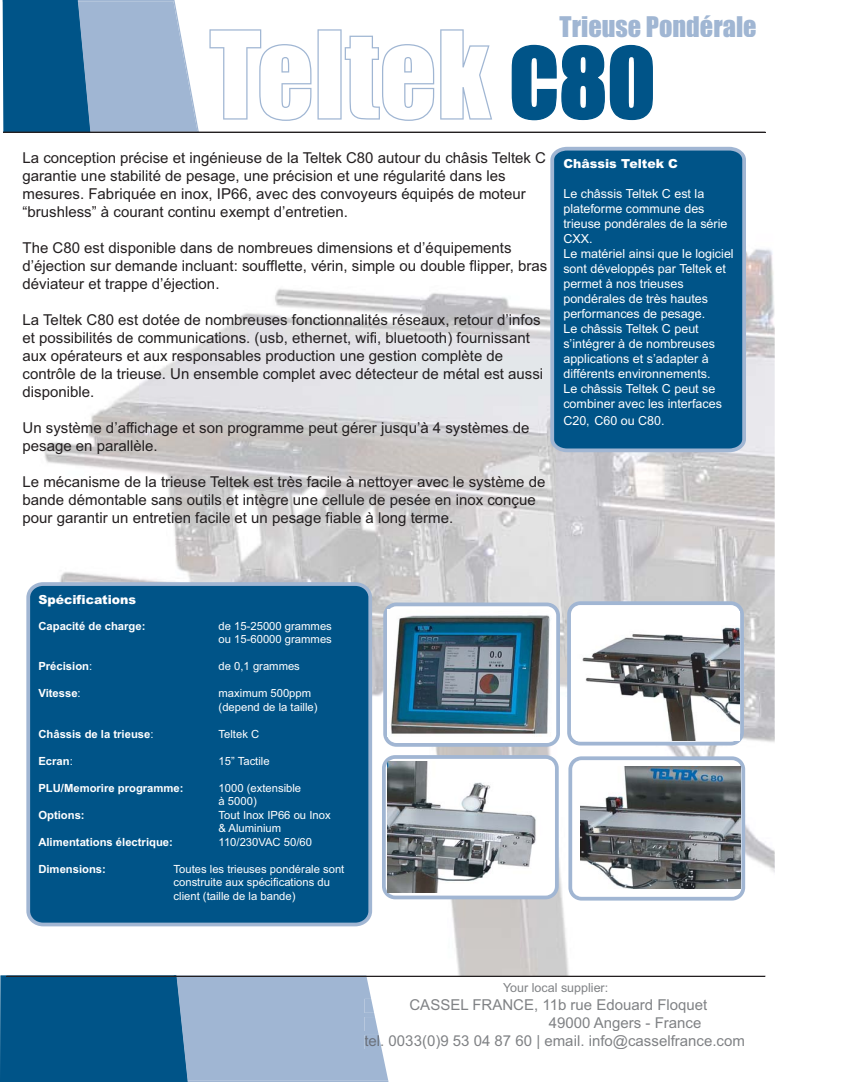
<style>
.page{position:relative;width:842px;height:1082px;background:#fff}
.page>*{position:absolute;margin:0;border:0;box-sizing:border-box;transform-origin:0 0}
.t1{font:90px "Impact";color:#005488}
.t2{font:26.25px "Impact";color:#a0b6d3}
.t3{font:15px/18px "Arial";color:#231f20}
.t4{font:15px "Arial";color:#808285}
.t5{font:12.5px/15px "Arial";color:#fff}
.t6{font:900 12.5px "Arial";color:#fff}
.t7{font:12.5px "Arial";color:#808285}
.t8{font:11.25px/13.5px "Arial";color:#fff}
.t9{font:700 11.25px "Arial";color:#fff}
.s1{font-weight:400}
.s2{color:#6b717b}
</style>
<div class="page">
<img style="left:40px;top:146px;width:734px;height:830px">
<svg style="left:3px;top:0;width:196px;height:132px;background:#6391b6"></svg>
<hr style="left:3px;top:132px;width:762px;height:1px;background:#231f20">
<hr style="left:6px;top:976px;width:759px;height:1px;background:#231f20">
<svg style="left:209px;top:29px;width:283px;height:92px"></svg>
<div style="left:550px;top:147px;width:195px;height:305px;background:#005488"></div>
<div style="left:26px;top:582px;width:346px;height:344px;background:#005488"></div>
<svg style="left:0;top:975px;width:388px;height:106px;background:#5789af"></svg>
<svg style="left:383px;top:602px;width:176px;height:144px"></svg>
<img style="left:388px;top:610px;width:163px;height:126px">
<svg style="left:567px;top:601px;width:176px;height:144px"></svg>
<img style="left:576px;top:611px;width:162px;height:130px">
<svg style="left:382px;top:755px;width:176px;height:144px"></svg>
<img style="left:387px;top:761px;width:164px;height:131px">
<svg style="left:568px;top:756px;width:176px;height:144px"></svg>
<img style="left:579px;top:766px;width:161px;height:122px">
<p class="t2" style="left:559px;top:18px;width:198px">Trieuse Pondérale</p>
<p class="t1" style="left:509px;top:54px;width:148px">C80</p>
<p class="t3" style="left:23px;top:150px;width:525px">La conception précise et ingénieuse de la Teltek C80 autour du châsis Teltek C garantie une stabilité de pesage, une précision et une régularité dans les mesures. Fabriquée en inox, IP66, avec des convoyeurs équipés de moteur “brushless” à courant continu exempt d’entretien.</p>
<p class="t3" style="left:23px;top:240px;width:526px">The C80 est disponible dans de nombreues dimensions et d’équipements d’éjection sur demande incluant: soufflette, vérin, simple ou double flipper, bras déviateur et trappe d’éjection.</p>
<p class="t3" style="left:23px;top:312px;width:522px">La Teltek C80 est dotée de nombreuses fonctionnalités réseaux, retour d’infos et possibilités de communications. (usb, ethernet, wifi, bluetooth) fournissant aux opérateurs et aux responsables production une gestion complète de contrôle de la trieuse. Un ensemble complet avec détecteur de métal est aussi disponible.</p>
<p class="t3" style="left:23px;top:420px;width:508px">Un système d’affichage et son programme peut gérer jusqu’à 4 systèmes de pesage en parallèle.</p>
<p class="t3" style="left:23px;top:474px;width:524px">Le mécanisme de la trieuse Teltek est très facile à nettoyer avec le système de bande démontable sans outils et intègre une cellule de pesée en inox conçue pour garantir un entretien facile et un pesage fiable à long terme.</p>
<p class="t6" style="left:563px;top:156px;width:116px">Châssis Teltek C</p>
<p class="t5" style="left:563px;top:187px;width:172px">Le châssis Teltek C est la plateforme commune des trieuse pondérales de la série<br>CXX.<br>Le matériel ainsi que le logiciel sont développés par Teltek et permet à nos trieuses pondérales de très hautes performances de pesage.<br>Le châssis Teltek C peut s’intégrer à de nombreuses applications et s’adapter à différents environnements.<br>Le châssis Teltek C peut se combiner avec les interfaces</p>
<p class="t5" style="left:563px;top:414px;width:103px">C20, C60 ou C80.</p>
<p class="t6" style="left:38px;top:592px;width:99px">Spécifications</p>
<p class="t9" style="left:38px;top:621px;width:108px">Capacité de charge:</p>
<p class="t8" style="left:218px;top:620px;width:115px">de 15-25000 grammes ou 15-60000 grammes</p>
<p class="t9" style="left:38px;top:662px;width:55px">Précision<span class="s1">:</span></p>
<p class="t8" style="left:218px;top:660px;width:83px">de 0,1 grammes</p>
<p class="t9" style="left:38px;top:689px;width:44px">Vitesse<span class="s1">:</span></p>
<p class="t8" style="left:218px;top:687px;width:100px">maximum 500ppm (depend de la taille)</p>
<p class="t9" style="left:38px;top:729px;width:117px">Châssis de la trieuse<span class="s1">:</span></p>
<p class="t8" style="left:218px;top:728px;width:42px">Teltek C</p>
<p class="t9" style="left:38px;top:756px;width:36px">Ecran<span class="s1">:</span></p>
<p class="t8" style="left:218px;top:755px;width:53px">15” Tactile</p>
<p class="t9" style="left:38px;top:783px;width:147px">PLU/Memorire programme:</p>
<p class="t8" style="left:218px;top:782px;width:84px">1000 (extensible à 5000)</p>
<p class="t9" style="left:38px;top:810px;width:48px">Options:</p>
<p class="t8" style="left:218px;top:809px;width:113px">Tout Inox IP66 ou Inox &amp; Aluminium</p>
<p class="t9" style="left:38px;top:837px;width:136px">Alimentations électrique:</p>
<p class="t8" style="left:218px;top:836px;width:95px">110/230VAC 50/60</p>
<p class="t9" style="left:38px;top:864px;width:69px">Dimensions:</p>
<p class="t8" style="left:173px;top:863px;width:172px">Toutes les trieuses pondérale sont construite aux spécifications du client (taille de la bande)</p>
<p class="t7" style="left:503px;top:982px;width:107px">Your local supplier:</p>
<p class="t4" style="left:409px;top:999px;width:299px">CASSEL FRANCE, 11b rue Edouard Floquet</p>
<p class="t4" style="left:548px;top:1017px;width:154px">49000 Angers - France</p>
<p class="t4" style="left:364px;top:1035px;width:382px"><span class="s2">tel.</span> 0033(0)9 53 04 87 60 | email. info@casselfrance.com</p>
</div>
